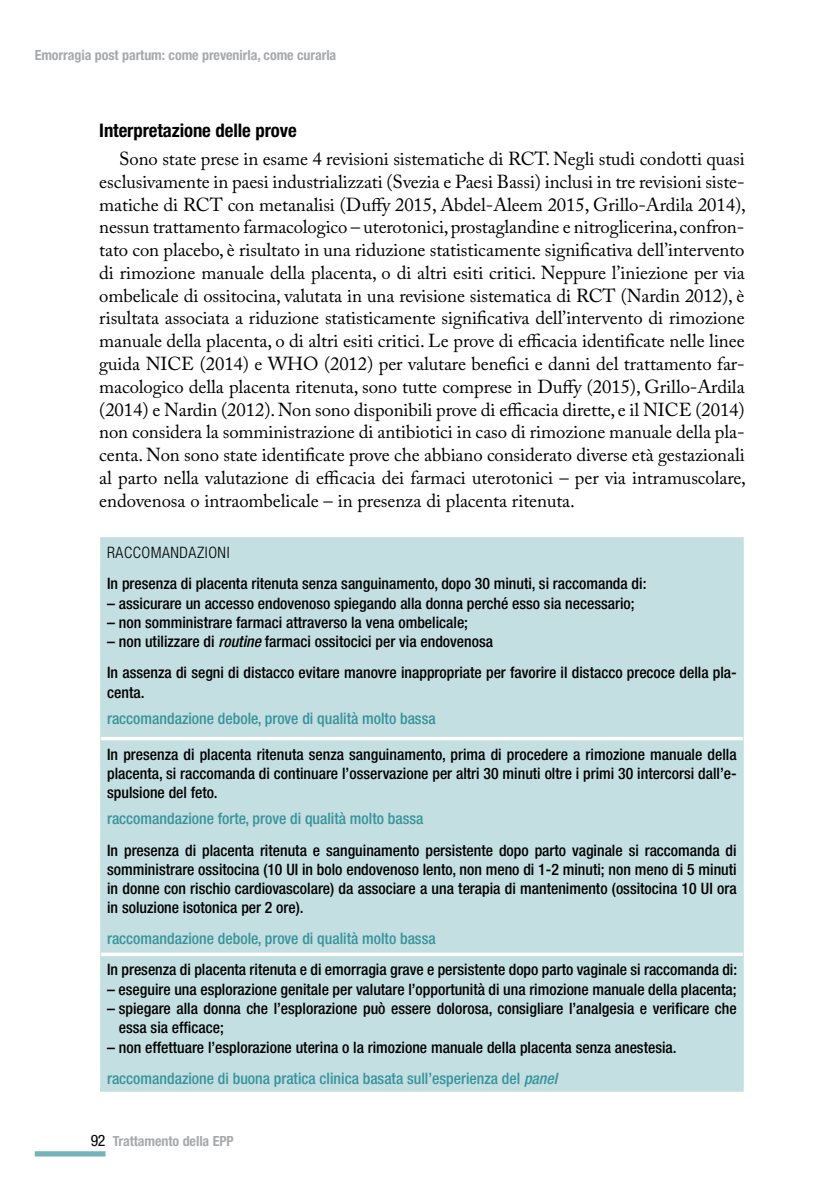
<style>
.page{position:relative;width:829px;height:1191px;background:#fff}
.page>*{position:absolute;margin:0;border:0;box-sizing:border-box;transform-origin:0 0}
.t1{font:18.72px/22.8px "Adobe Caslon Pro";letter-spacing:-.005em;color:#000;text-align:justify}
.t2{font:700 condensed 18.72px "Helvetica Neue LT Std";letter-spacing:-.005em;color:#000}
.t3{font:500 condensed 15.75px/19.2px "Helvetica Neue LT Std";color:#000}
.t4{font:500 condensed 15.75px "Helvetica Neue LT Std";color:#38939b}
.t5{font:300 condensed 15.75px "Helvetica Neue LT Std";color:#000}
.t6{font:condensed 15.75px "Helvetica Neue LT Std";color:#000}
.t7{font:700 condensed 14px "Helvetica Neue LT Std";letter-spacing:-.005em;color:#a7a9ac}
.s1{font-style:italic}
.s2{color:#38939b}
.s3{font-style:italic;color:#38939b}
</style>
<div class="page">
<div style="left:35px;top:1151px;width:70px;height:5px;background:#74b3b9"></div>
<div style="left:100px;top:537px;width:643px;height:554px;background:#c3dfe1"></div>
<hr style="left:101px;top:737px;width:641px;height:3px;background:#fff">
<svg style="left:101px;top:952px;width:641px;height:4px"></svg>
<svg style="left:100px;top:1091px;width:644px;height:1px"></svg>
<p class="t7" style="left:35px;top:46px;width:303px">Emorragia post partum: come prevenirla, come curarla</p>
<p class="t2" style="left:99px;top:119px;width:199px">Interpretazione delle prove</p>
<p class="t1" style="left:99px;top:147px;width:648px;text-indent:20px">Sono state prese in esame 4 revisioni sistematiche di RCT. Negli studi condotti quasi esclusivamente in paesi industrializzati (Svezia e Paesi Bassi) inclusi in tre revisioni siste&shy;matiche di RCT con metanalisi (Duffy 2015, Abdel-Aleem 2015, Grillo-Ardila 2014), nessun trattamento farmacologico – uterotonici, prostaglandine e nitroglicerina, confron&shy;tato con placebo, è risultato in una riduzione statisticamente significativa dell’intervento di rimozione manuale della placenta, o di altri esiti critici. Neppure l’iniezione per via ombelicale di ossitocina, valutata in una revisione sistematica di RCT (Nardin 2012), è risultata associata a riduzione statisticamente significativa dell’intervento di rimozione manuale della placenta, o di altri esiti critici. Le prove di efficacia identificate nelle linee guida NICE (2014) e WHO (2012) per valutare benefici e danni del trattamento far&shy;macologico della placenta ritenuta, sono tutte comprese in Duffy (2015), Grillo-Ardila (2014) e Nardin (2012). Non sono disponibili prove di efficacia dirette, e il NICE (2014) non considera la somministrazione di antibiotici in caso di rimozione manuale della pla&shy;centa. Non sono state identificate prove che abbiano considerato diverse età gestazionali al parto nella valutazione di efficacia dei farmaci uterotonici – per via intramuscolare, endovenosa o intraombelicale – in presenza di placenta ritenuta.</p>
<p class="t5" style="left:107px;top:544px;width:18px">RACCOMANDAZIONI</p>
<p class="t3" style="left:107px;top:574px;width:540px">In presenza di placenta ritenuta senza sanguinamento, dopo 30 minuti, si raccomanda di:</p>
<p class="t3" style="left:107px;top:593px;width:529px">– assicurare un accesso endovenoso spiegando alla donna perché esso sia necessario;</p>
<p class="t3" style="left:107px;top:612px;width:362px">– non somministrare farmaci attraverso la vena ombelicale;</p>
<p class="t3" style="left:107px;top:626px;width:631px;line-height:31.2px">– non utilizzare di <span class="s1">routine</span> farmaci ossitocici per via endovenosa<br>In assenza di segni di distacco evitare manovre inappropriate per favorire il distacco precoce della pla-</p>
<p class="t3" style="left:107px;top:682px;width:39px">centa.</p>
<p class="t4" style="left:107px;top:708px;width:330px">raccomandazione debole, prove di qualità molto bassa</p>
<p class="t3" style="left:107px;top:744px;width:631px;text-align:justify">In presenza di placenta ritenuta senza sanguinamento, prima di procedere a rimozione manuale della placenta, si raccomanda di continuare l’osservazione per altri 30 minuti oltre i primi 30 intercorsi dall’e&shy;spulsione del feto.</p>
<p class="t4" style="left:107px;top:809px;width:318px">raccomandazione forte, prove di qualità molto bassa</p>
<p class="t3" style="left:107px;top:840px;width:631px;text-align:justify">In presenza di placenta ritenuta e sanguinamento persistente dopo parto vaginale si raccomanda di somministrare ossitocina (10 UI in bolo endovenoso lento, non meno di 1-2 minuti; non meno di 5 minuti in donne con rischio cardiovascolare) da associare a una terapia di mantenimento (ossitocina 10 UI ora in soluzione isotonica per 2 ore).</p>
<p class="t4" style="left:107px;top:929px;width:330px">raccomandazione debole, prove di qualità molto bassa</p>
<p class="t3" style="left:107px;top:960px;width:631px">In presenza di placenta ritenuta e di emorragia grave e persistente dopo parto vaginale si raccomanda di:</p>
<p class="t3" style="left:107px;top:979px;width:631px">– eseguire una esplorazione genitale per valutare l’opportunità di una rimozione manuale della placenta;</p>
<p class="t3" style="left:119px;top:998px;width:619px;text-indent:-12px">– spiegare alla donna che l’esplorazione può essere dolorosa, consigliare l’analgesia e verificare che essa sia efficace;</p>
<p class="t3" style="left:107px;top:1031px;width:571px;line-height:31.2px">– non effettuare l’esplorazione uterina o la rimozione manuale della placenta senza anestesia. <span class="s2">raccomandazione di buona pratica clinica basata sull’esperienza del</span> <span class="s3">panel</span></p>
<p class="t6" style="left:91px;top:1131px;width:16px">92</p>
<p class="t7" style="left:113px;top:1133px;width:122px">Trattamento della EPP</p>
</div>
